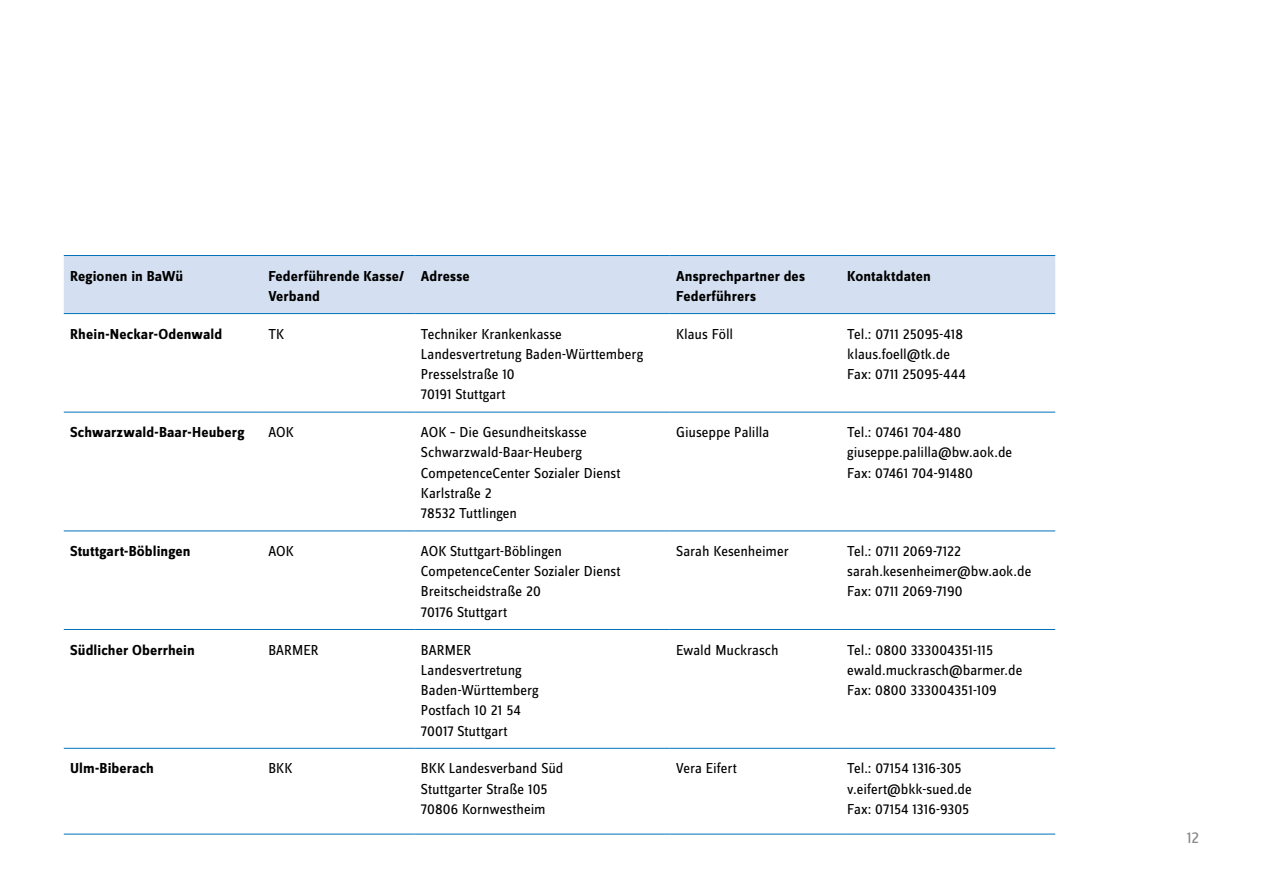
<style>
.page{position:relative;width:1263px;height:893px;background:#fff}
.page>*{position:absolute;margin:0;border:0;box-sizing:border-box;transform-origin:0 0}
.t1{font:16.5px "Zine Sans Dis";color:#87888a}
._03_Fließtext{font:15px "Zine Sans Dis";color:#000}
._03_Fließtext-2{font:700 15px/20.2px "Zine Sans Dis";letter-spacing:.005em;color:#000}
</style>
<div class="page">
<div style="left:64px;top:256px;width:991px;height:57px;background:#d4e0f1"></div>
<hr style="left:64px;top:412px;width:198px;height:1px;background:#0071b9">
<hr style="left:262px;top:412px;width:153px;height:1px;background:#0071b9">
<hr style="left:415px;top:412px;width:255px;height:1px;background:#0071b9">
<hr style="left:670px;top:412px;width:171px;height:1px;background:#0071b9">
<hr style="left:841px;top:412px;width:214px;height:1px;background:#0071b9">
<hr style="left:64px;top:629px;width:198px;height:1px;background:#0071b9">
<hr style="left:262px;top:629px;width:153px;height:1px;background:#0071b9">
<hr style="left:415px;top:629px;width:255px;height:1px;background:#0071b9">
<hr style="left:670px;top:629px;width:171px;height:1px;background:#0071b9">
<hr style="left:841px;top:629px;width:214px;height:1px;background:#0071b9">
<hr style="left:64px;top:748px;width:198px;height:1px;background:#0071b9">
<hr style="left:262px;top:748px;width:153px;height:1px;background:#0071b9">
<hr style="left:415px;top:748px;width:255px;height:1px;background:#0071b9">
<hr style="left:670px;top:748px;width:171px;height:1px;background:#0071b9">
<hr style="left:841px;top:748px;width:214px;height:1px;background:#0071b9">
<hr style="left:64px;top:834px;width:198px;height:1px;background:#0071b9">
<hr style="left:262px;top:834px;width:153px;height:1px;background:#0071b9">
<hr style="left:415px;top:834px;width:255px;height:1px;background:#0071b9">
<hr style="left:670px;top:834px;width:171px;height:1px;background:#0071b9">
<hr style="left:841px;top:834px;width:214px;height:1px;background:#0071b9">
<hr style="left:64px;top:255px;width:198px;height:1px;background:#0071b9">
<hr style="left:262px;top:255px;width:153px;height:1px;background:#0071b9">
<hr style="left:415px;top:255px;width:255px;height:1px;background:#0071b9">
<hr style="left:670px;top:255px;width:171px;height:1px;background:#0071b9">
<hr style="left:841px;top:255px;width:214px;height:1px;background:#0071b9">
<hr style="left:64px;top:313px;width:198px;height:1px;background:#0071b9">
<hr style="left:262px;top:313px;width:153px;height:1px;background:#0071b9">
<hr style="left:415px;top:313px;width:255px;height:1px;background:#0071b9">
<hr style="left:670px;top:313px;width:171px;height:1px;background:#0071b9">
<hr style="left:841px;top:313px;width:214px;height:1px;background:#0071b9">
<hr style="left:64px;top:531px;width:198px;height:1px;background:#0071b9">
<hr style="left:262px;top:531px;width:153px;height:1px;background:#0071b9">
<hr style="left:415px;top:531px;width:255px;height:1px;background:#0071b9">
<hr style="left:670px;top:531px;width:171px;height:1px;background:#0071b9">
<hr style="left:841px;top:531px;width:214px;height:1px;background:#0071b9">
<p class="_03_Fließtext-2" style="left:70px;top:266px;width:115px">Regionen in BaWü</p>
<p class="_03_Fließtext-2" style="left:268px;top:266px;width:137px">Federführende Kasse/<br>Verband</p>
<p class="_03_Fließtext-2" style="left:421px;top:266px;width:50px">Adresse</p>
<p class="_03_Fließtext-2" style="left:676px;top:266px;width:130px">Ansprechpartner des<br>Federführers</p>
<p class="_03_Fließtext-2" style="left:847px;top:266px;width:85px">Kontaktdaten</p>
<p class="_03_Fließtext-2" style="left:70px;top:324px;width:154px">Rhein-Neckar-Odenwald</p>
<p class="_03_Fließtext" style="left:268px;top:327px;width:17px">TK</p>
<p class="_03_Fließtext" style="left:421px;top:327px;width:142px">Techniker Krankenkasse</p>
<p class="_03_Fließtext" style="left:421px;top:347px;width:223px">Landesvertretung Baden-Württemberg</p>
<p class="_03_Fließtext" style="left:421px;top:367px;width:95px">Presselstraße 10</p>
<p class="_03_Fließtext" style="left:421px;top:387px;width:86px">70191 Stuttgart</p>
<p class="_03_Fließtext" style="left:676px;top:327px;width:59px">Klaus Föll</p>
<p class="_03_Fließtext" style="left:847px;top:327px;width:117px">Tel.: 0711 25095-418</p>
<p class="_03_Fließtext" style="left:847px;top:347px;width:104px">klaus.foell@tk.de</p>
<p class="_03_Fließtext" style="left:847px;top:367px;width:120px">Fax: 0711 25095-444</p>
<p class="_03_Fließtext-2" style="left:70px;top:423px;width:176px">Schwarzwald-Baar-Heuberg</p>
<p class="_03_Fließtext" style="left:268px;top:425px;width:27px">AOK</p>
<p class="_03_Fließtext" style="left:421px;top:425px;width:167px">AOK – Die Gesundheitskasse</p>
<p class="_03_Fließtext" style="left:421px;top:445px;width:162px">Schwarzwald-Baar-Heuberg</p>
<p class="_03_Fließtext" style="left:421px;top:466px;width:201px">CompetenceCenter Sozialer Dienst</p>
<p class="_03_Fließtext" style="left:421px;top:486px;width:72px">Karlstraße 2</p>
<p class="_03_Fließtext" style="left:421px;top:506px;width:98px">78532 Tuttlingen</p>
<p class="_03_Fließtext-2" style="left:70px;top:542px;width:122px">Stuttgart-Böblingen</p>
<p class="_03_Fließtext" style="left:268px;top:544px;width:27px">AOK</p>
<p class="_03_Fließtext" style="left:421px;top:544px;width:142px">AOK Stuttgart-Böblingen</p>
<p class="_03_Fließtext" style="left:421px;top:564px;width:201px">CompetenceCenter Sozialer Dienst</p>
<p class="_03_Fließtext" style="left:421px;top:584px;width:121px">Breitscheidstraße 20</p>
<p class="_03_Fließtext" style="left:421px;top:605px;width:88px">70176 Stuttgart</p>
<p class="_03_Fließtext-2" style="left:70px;top:640px;width:126px">Südlicher Oberrhein</p>
<p class="_03_Fließtext" style="left:268px;top:642px;width:52px">BARMER</p>
<p class="_03_Fließtext" style="left:421px;top:642px;width:52px">BARMER</p>
<p class="_03_Fließtext" style="left:421px;top:663px;width:102px">Landesvertretung</p>
<p class="_03_Fließtext" style="left:421px;top:683px;width:119px">Baden-Württemberg</p>
<p class="_03_Fließtext" style="left:421px;top:703px;width:101px">Postfach 10 21 54</p>
<p class="_03_Fließtext" style="left:421px;top:723px;width:88px">70017 Stuttgart</p>
<p class="_03_Fließtext-2" style="left:70px;top:759px;width:85px">Ulm-Biberach</p>
<p class="_03_Fließtext" style="left:268px;top:761px;width:25px">BKK</p>
<p class="_03_Fließtext" style="left:421px;top:761px;width:144px">BKK Landesverband Süd</p>
<p class="_03_Fließtext" style="left:421px;top:782px;width:128px">Stuttgarter Straße 105</p>
<p class="_03_Fließtext" style="left:421px;top:802px;width:126px">70806 Kornwestheim</p>
<p class="_03_Fließtext" style="left:676px;top:425px;width:95px">Giuseppe Palilla</p>
<p class="_03_Fließtext" style="left:847px;top:425px;width:115px">Tel.: 07461 704-480</p>
<p class="_03_Fließtext" style="left:847px;top:445px;width:166px">giuseppe.palilla@bw.aok.de</p>
<p class="_03_Fließtext" style="left:847px;top:466px;width:127px">Fax: 07461 704-91480</p>
<p class="_03_Fließtext" style="left:676px;top:544px;width:114px">Sarah Kesenheimer</p>
<p class="_03_Fließtext" style="left:847px;top:544px;width:115px">Tel.: 0711 2069-7122</p>
<p class="_03_Fließtext" style="left:847px;top:564px;width:186px">sarah.kesenheimer@bw.aok.de</p>
<p class="_03_Fließtext" style="left:847px;top:584px;width:117px">Fax: 0711 2069-7190</p>
<p class="_03_Fließtext" style="left:676px;top:642px;width:104px">Ewald Muckrasch</p>
<p class="_03_Fließtext" style="left:847px;top:642px;width:147px">Tel.: 0800 333004351-115</p>
<p class="_03_Fließtext" style="left:847px;top:663px;width:177px">ewald.muckrasch@barmer.de</p>
<p class="_03_Fließtext" style="left:847px;top:683px;width:151px">Fax: 0800 333004351-109</p>
<p class="_03_Fließtext" style="left:676px;top:761px;width:62px">Vera Eifert</p>
<p class="_03_Fließtext" style="left:847px;top:761px;width:116px">Tel.: 07154 1316-305</p>
<p class="_03_Fließtext" style="left:847px;top:782px;width:126px">v.eifert@bkk-sued.de</p>
<p class="_03_Fließtext" style="left:847px;top:802px;width:123px">Fax: 07154 1316-9305</p>
<p class="t1" style="left:1187px;top:829px;width:14px">12</p>
</div>
